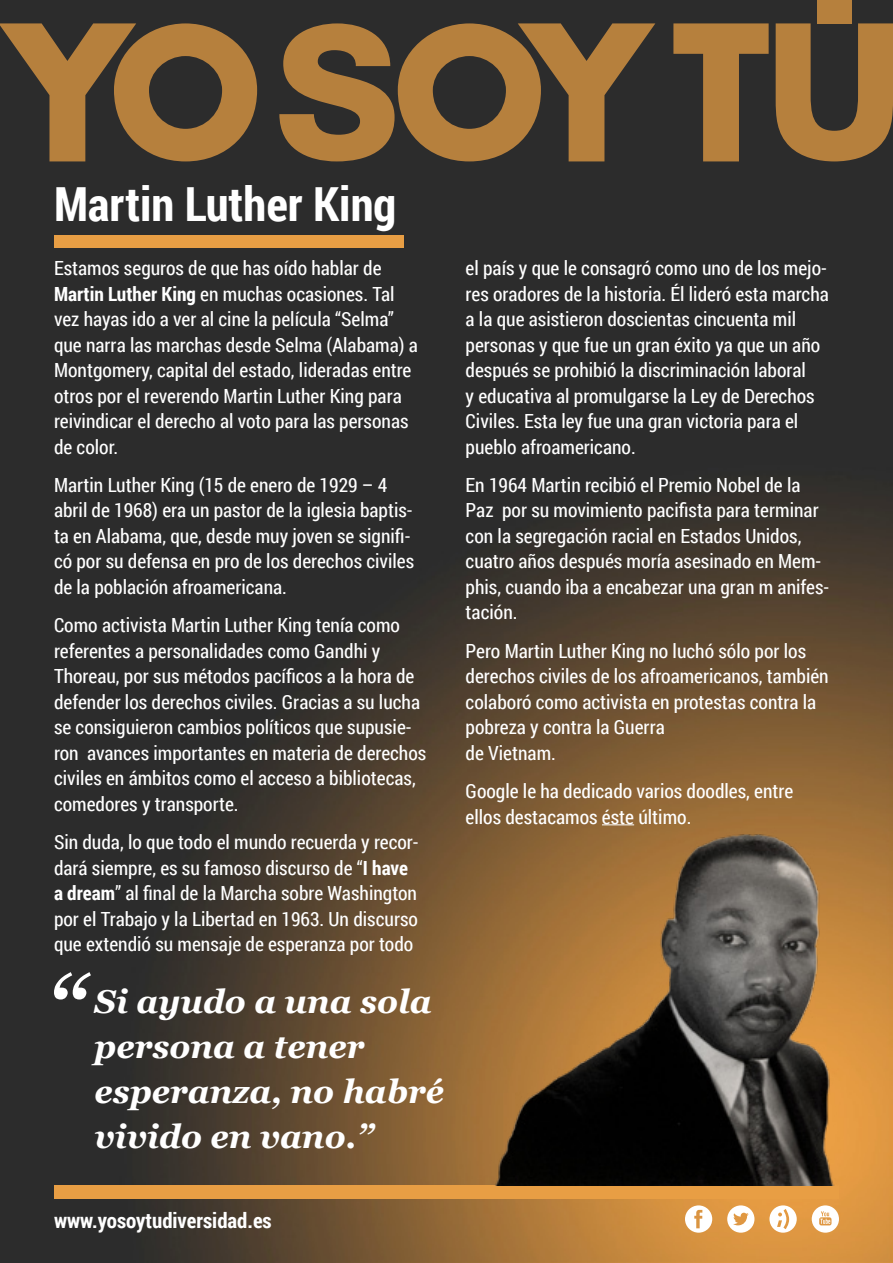
<style>
.page{position:relative;width:893px;height:1263px;background:#fff}
.page>*{position:absolute;margin:0;border:0;box-sizing:border-box;transform-origin:0 0}
.t1{font:700 46.95px "Roboto Condensed";color:#fff}
.t2{font:italic 700 33px/45px "Georgia";color:#fff}
.t3{font:700 21px "Roboto Condensed";color:#fff}
.t4{font:19.5px/25.5px "Roboto Condensed";color:#fff}
.s1{font-weight:700}
</style>
<div class="page">
<img style="left:0;top:0;width:893px;height:1263px">
<svg style="left:0;top:23px;width:257px;height:138px;background:#765935"></svg>
<svg style="left:673px;top:23px;width:96px;height:138px;background:#715634"></svg>
<svg style="left:776px;top:23px;width:117px;height:138px;background:#836136"></svg>
<div style="left:817px;top:0;width:34px;height:23px;background:#b6803d"></div>
<svg style="left:279px;top:23px;width:376px;height:138px;background:#795b35"></svg>
<div style="left:54px;top:1185px;width:785px;height:14px;background:#e89e44"></div>
<svg style="left:685px;top:1205px;width:27px;height:28px"></svg>
<svg style="left:812px;top:1205px;width:27px;height:28px"></svg>
<svg style="left:769px;top:1205px;width:28px;height:28px"></svg>
<svg style="left:727px;top:1205px;width:27px;height:28px"></svg>
<div style="left:54px;top:235px;width:350px;height:12px;background:#e89e44"></div>
<img style="left:479px;top:816px;width:363px;height:370px">
<svg style="left:54px;top:972px;width:37px;height:27px"></svg>
<h1 class="t1" style="left:54px;top:171px;width:344px">Martin Luther King</h1>
<p class="t4" style="left:54px;top:255px;width:365px">Estamos seguros de que has oído hablar de <span class="s1">Martin Luther King</span> en muchas ocasiones. Tal vez hayas ido a ver al cine la película “Selma” que narra las marchas desde Selma (Alabama) a Montgomery, capital del estado, lideradas entre otros por el reverendo Martin Luther King para reivindicar el derecho al voto para las personas de color.</p>
<p class="t4" style="left:54px;top:472px;width:362px">Martin Luther King (15 de enero de 1929 – 4 abril de 1968) era un pastor de la iglesia baptis&shy;ta en Alabama, que, desde muy joven se signifi&shy;có por su defensa en pro de los derechos civiles de la población afroamericana.</p>
<p class="t4" style="left:54px;top:612px;width:374px">Como activista Martin Luther King tenía como referentes a personalidades como Gandhi y Thoreau, por sus métodos pacíficos a la hora de defender los derechos civiles. Gracias a su lucha se consiguieron cambios políticos que supusie&shy;ron avances importantes en materia de derechos civiles en ámbitos como el acceso a bibliotecas, comedores y transporte.</p>
<p class="t4" style="left:54px;top:829px;width:366px">Sin duda, lo que todo el mundo recuerda y recor&shy;dará siempre, es su famoso discurso de “<span class="s1">I have a dream</span>” al final de la Marcha sobre Washington por el Trabajo y la Libertad en 1963. Un discurso que extendió su mensaje de esperanza por todo</p>
<h2 class="t2" style="left:95px;top:977px;width:351px">Si ayudo a una sola persona a tener esperanza, no habré vivido en vano.”</h2>
<p class="t4" style="left:466px;top:255px;width:365px">el país y que le consagró como uno de los mejo&shy;res oradores de la historia. Él lideró esta marcha a la que asistieron doscientas cincuenta mil personas y que fue un gran éxito ya que un año después se prohibió la discriminación laboral<br>y educativa al promulgarse la Ley de Derechos Civiles. Esta ley fue una gran victoria para el pueblo afroamericano.</p>
<p class="t4" style="left:466px;top:472px;width:365px">En 1964 Martin recibió el Premio Nobel de la Paz por su movimiento pacifista para terminar con la segregación racial en Estados Unidos, cuatro años después moría asesinado en Mem&shy;phis, cuando iba a encabezar una gran m anifes&shy;tación.</p>
<p class="t4" style="left:466px;top:637px;width:365px">Pero Martin Luther King no luchó sólo por los derechos civiles de los afroamericanos, también colaboró como activista en protestas contra la pobreza y contra la Guerra<br>de Vietnam.</p>
<p class="t4" style="left:466px;top:778px;width:329px">Google le ha dedicado varios doodles, entre ellos destacamos éste último.</p>
<p class="t3" style="left:54px;top:1206px;width:219px">www.yosoytudiversidad.es</p>
</div>
